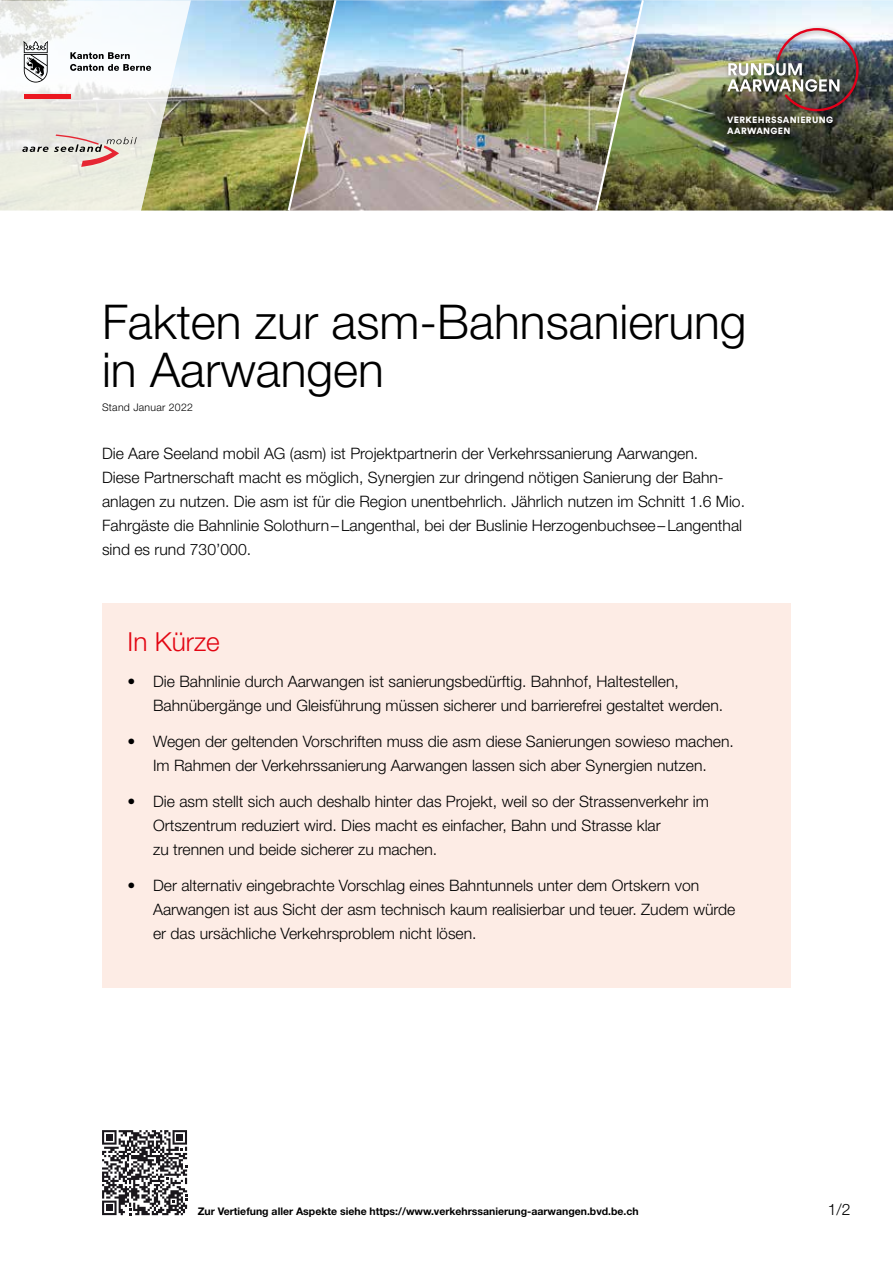
<style>
.page{position:relative;width:893px;height:1263px;background:#fff}
.page>*{position:absolute;margin:0;border:0;box-sizing:border-box;transform-origin:0 0}
.t1{font:300 48px/48px "Helvetica Neue";color:#000}
.t2{font:300 26.25px "Helvetica Neue";color:#e30613}
.t3{font:300 15.75px/24px "Helvetica Neue";color:#000}
.t4{font:700 10.5px "Helvetica Neue";color:#000}
.t5{font:300 10.5px "Helvetica Neue";letter-spacing:.025em;color:#000}
.t6{font:900 9px/10.5px "Circular XX";letter-spacing:.04em;color:#fff}
</style>
<div class="page">
<div style="left:102px;top:603px;width:689px;height:384px;background:#fdece5"></div>
<img style="left:338px;top:0;width:256px;height:211px">
<img style="left:191px;top:0;width:95px;height:211px">
<img style="left:645px;top:0;width:248px;height:211px">
<img style="left:286px;top:0;width:52px;height:211px">
<img style="left:594px;top:0;width:51px;height:211px">
<svg style="left:0;top:0;width:191px;height:211px"></svg>
<div style="left:725px;top:25px;width:141px;height:93px;background:#000;opacity:.4"></div>
<img style="left:727px;top:27px;width:133px;height:85px">
<div style="left:725px;top:114px;width:115px;height:27px;background:#000;opacity:.4"></div>
<svg style="left:102px;top:1130px;width:85px;height:85px"></svg>
<p class="t6" style="left:727px;top:115px;width:107px">VERKEHRSSANIERUNG<br>AARWANGEN</p>
<h1 class="t1" style="left:102px;top:297px;width:646px">Fakten zur asm-Bahnsanierung in Aarwangen</h1>
<p class="t5" style="left:102px;top:401px;width:92px">Stand Januar 2022</p>
<p class="t3" style="left:102px;top:441px;width:644px">Die Aare Seeland mobil AG (asm) ist Projektpartnerin der Verkehrssanierung Aarwangen.<br>Diese Partnerschaft macht es möglich, Synergien zur dringend nötigen Sanierung der Bahn&shy;anlagen zu nutzen. Die asm ist für die Region unentbehrlich. Jährlich nutzen im Schnitt 1.6 Mio.<br>Fahrgäste die Bahnlinie Solothurn–Langenthal, bei der Buslinie Herzogenbuchsee–Langenthal sind es rund 730’000.</p>
<h2 class="t2" style="left:128px;top:626px;width:94px">In Kürze</h2>
<p class="t3" style="left:153px;top:669px;width:572px;text-indent:-26px">• Die Bahnlinie durch Aarwangen ist sanierungsbedürftig. Bahnhof, Haltestellen,<br>Bahnübergänge und Gleisführung müssen sicherer und barrierefrei gestaltet werden.</p>
<p class="t3" style="left:128px;top:729px;width:608px;text-align:center">• Wegen der geltenden Vorschriften muss die asm diese Sanierungen sowieso machen.<br>Im Rahmen der Verkehrssanierung Aarwangen lassen sich aber Synergien nutzen.</p>
<p class="t3" style="left:153px;top:789px;width:557px;text-indent:-26px">• Die asm stellt sich auch deshalb hinter das Projekt, weil so der Strassenverkehr im<br>Ortszentrum reduziert wird. Dies macht es einfacher, Bahn und Strasse klar<br>zu trennen und beide sicherer zu machen.</p>
<p class="t3" style="left:153px;top:873px;width:584px;text-indent:-26px">• Der alternativ eingebrachte Vorschlag eines Bahntunnels unter dem Ortskern von<br>Aarwangen ist aus Sicht der asm technisch kaum realisierbar und teuer. Zudem würde er das ursächliche Verkehrsproblem nicht lösen.</p>
<p class="t4" style="left:198px;top:1205px;width:443px">Zur Vertiefung aller Aspekte siehe https://www.verkehrssanierung-aarwangen.bvd.be.ch</p>
<p class="t3" style="left:828px;top:1197px;width:24px">1/2</p>
</div>
